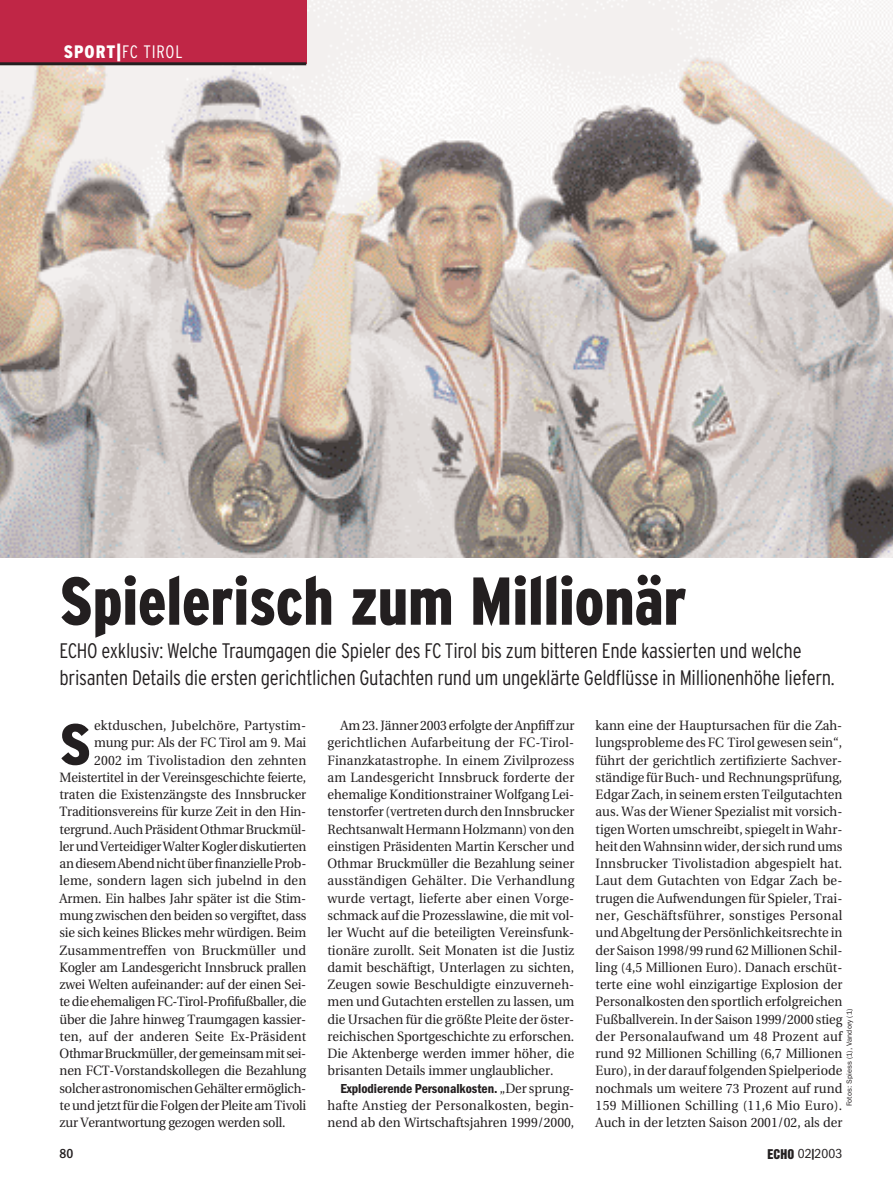
<style>
.page{position:relative;width:893px;height:1190px;background:#fff}
.page>*{position:absolute;margin:0;border:0;box-sizing:border-box;transform-origin:0 0}
.t1{font:900 condensed 67.5px "Interstate";color:#231f20;scale:.95 1}
.t2{font:900 condensed 57.75px "Interstate";color:#231f20;scale:1.05 1}
.t3{font:300 condensed 21px/27px "Interstate";letter-spacing:-.015em;color:#231f20}
.t4{font:300 condensed 18px "Interstate";letter-spacing:.045em;color:#fff}
.t5{font:13.5px/17.2px "Utopia";letter-spacing:-.015em;color:#231f20;text-align:justify;scale:.95 1}
.t6{font:13.5px "Utopia";letter-spacing:.01em;color:#231f20;scale:.95 1}
.t7{font:13.5px/17.2px "Utopia";letter-spacing:.015em;color:#231f20;scale:.95 1}
.t8{font:600 condensed 13.5px "Franklin Gothic";letter-spacing:-.005em;color:#231f20}
.t9{font:condensed 13.5px "Franklin Gothic";letter-spacing:.01em;color:#231f20}
.t10{font:500 condensed 13.5px "Franklin Gothic";color:#231f20}
.t11{font:7.5px "Franklin Gothic";color:#231f20}
.s1{font-weight:900}
.s2{font-family:"Utopia";font-weight:400;font-stretch:normal}
.s3{font-family:"Helvetica Inserat";font-stretch:normal;font-size:12.3px}
.s4{font-family:"Helvetica Inserat";font-stretch:normal;font-size:10.8px}
</style>
<div class="page">
<img style="left:0;top:0;width:892px;height:557px">
<div style="left:0;top:0;width:306px;height:63px;background:#c02646"></div>
<hr style="left:0;top:62px;width:306px;height:3px;background:#231f20">
<h3 class="t4" style="left:64px;top:45px;width:120px"><span class="s1">SPORT|</span>FC TIROL</h3>
<h1 class="t1" style="left:60px;top:575px;width:661px">Spielerisch zum Millionär</h1>
<h3 class="t3" style="left:60px;top:639px;width:776px">ECHO exklusiv: Welche Traumgagen die Spieler des FC Tirol bis zum bitteren Ende kassierten und welche brisanten Details die ersten gerichtlichen Gutachten rund um ungeklärte Geldflüsse in Millionenhöhe liefern.</h3>
<h2 class="t2" style="left:60px;top:722px;width:32px">S</h2>
<p class="t6" style="left:94px;top:720px;width:225px">ektduschen, Jubelchöre, Partystim-</p>
<p class="t5" style="left:94px;top:735px;width:225px">mung pur: Als der FC Tirol am 9. Mai</p>
<p class="t6" style="left:94px;top:754px;width:225px">2002 im Tivolistadion den zehnten</p>
<p class="t5" style="left:60px;top:770px;width:261px">Meistertitel in der Vereinsgeschichte feierte,</p>
<p class="t5" style="left:60px;top:787px;width:261px">traten die Existenzängste des Innsbrucker</p>
<p class="t5" style="left:60px;top:804px;width:261px">Traditionsvereins für kurze Zeit in den Hin-</p>
<p class="t5" style="left:60px;top:821px;width:261px">tergrund. Auch Präsident Othmar Bruckmül-</p>
<p class="t5" style="left:60px;top:839px;width:261px">ler und Verteidiger Walter Kogler diskutierten</p>
<p class="t5" style="left:60px;top:856px;width:261px">an diesem Abend nicht über finanzielle Prob-</p>
<p class="t6" style="left:60px;top:875px;width:261px">leme, sondern lagen sich jubelnd in den</p>
<p class="t5" style="left:60px;top:890px;width:261px">Armen. Ein halbes Jahr später ist die Stim-</p>
<p class="t5" style="left:60px;top:908px;width:261px">mung zwischen den beiden so vergiftet, dass</p>
<p class="t5" style="left:60px;top:925px;width:261px">sie sich keines Blickes mehr würdigen. Beim</p>
<p class="t6" style="left:60px;top:944px;width:261px">Zusammentreffen von Bruckmüller und</p>
<p class="t5" style="left:60px;top:959px;width:261px">Kogler am Landesgericht Innsbruck prallen</p>
<p class="t5" style="left:60px;top:977px;width:261px">zwei Welten aufeinander: auf der einen Sei-</p>
<p class="t5" style="left:60px;top:994px;width:261px">te die ehemaligen FC-Tirol-Profifußballer, die</p>
<p class="t5" style="left:60px;top:1011px;width:261px">über die Jahre hinweg Traumgagen kassier-</p>
<p class="t6" style="left:60px;top:1030px;width:261px">ten, auf der anderen Seite Ex-Präsident</p>
<p class="t5" style="left:60px;top:1046px;width:261px">Othmar Bruckmüller, der gemeinsam mit sei-</p>
<p class="t5" style="left:60px;top:1063px;width:261px">nen FCT-Vorstandskollegen die Bezahlung</p>
<p class="t5" style="left:60px;top:1080px;width:261px">solcher astronomischen Gehälter ermöglich-</p>
<p class="t5" style="left:60px;top:1097px;width:261px">te und jetzt für die Folgen der Pleite am Tivoli</p>
<p class="t5" style="left:60px;top:1115px;width:239px">zur Verantwortung gezogen werden soll.</p>
<p class="t10" style="left:60px;top:1148px;width:15px">80</p>
<p class="t5" style="left:327px;top:718px;width:261px;text-indent:13px">Am 23. Jänner 2003 erfolgte der Anpfiff zur gerichtlichen Aufarbeitung der FC-Tirol-Finanzkatastrophe. In einem Zivilprozess am Landesgericht Innsbruck forderte der ehemalige Konditionstrainer Wolfgang Lei&shy;tenstorfer (vertreten durch den Innsbrucker Rechtsanwalt Hermann Holzmann) von den einstigen Präsidenten Martin Kerscher und Othmar Bruckmüller die Bezahlung seiner ausständigen Gehälter. Die Verhandlung wurde vertagt, lieferte aber einen Vorge&shy;schmack auf die Prozesslawine, die mit vol&shy;ler Wucht auf die beteiligten Vereinsfunk&shy;tionäre zurollt. Seit Monaten ist die Justiz damit beschäftigt, Unterlagen zu sichten, Zeugen sowie Beschuldigte einzuverneh&shy;men und Gutachten erstellen zu lassen, um die Ursachen für die größte Pleite der öster&shy;reichischen Sportgeschichte zu erforschen.<br>Die Aktenberge werden immer höher, die brisanten Details immer unglaublicher.</p>
<p class="t8" style="left:340px;top:1083px;width:235px">Explodierende Personalkosten. <span class="s2">„Der sprung-</span></p>
<p class="t7" style="left:327px;top:1097px;width:261px">hafte Anstieg der Personalkosten, begin&shy;nend ab den Wirtschaftsjahren 1999/2000,</p>
<p class="t5" style="left:595px;top:718px;width:261px">kann eine der Hauptursachen für die Zah&shy;lungsprobleme des FC Tirol gewesen sein“, führt der gerichtlich zertifizierte Sachver&shy;ständige für Buch- und Rechnungsprüfung, Edgar Zach, in seinem ersten Teilgutachten aus. Was der Wiener Spezialist mit vorsich&shy;tigen Worten umschreibt, spiegelt in Wahr&shy;heit den Wahnsinn wider, der sich rund ums Innsbrucker Tivolistadion abgespielt hat.<br>Laut dem Gutachten von Edgar Zach be&shy;trugen die Aufwendungen für Spieler, Trai&shy;ner, Geschäftsführer, sonstiges Personal und Abgeltung der Persönlichkeitsrechte in der Saison 1998/99 rund 62 Millionen Schil&shy;ling (4,5 Millionen Euro). Danach erschüt&shy;terte eine wohl einzigartige Explosion der Personalkosten den sportlich erfolgreichen Fußballverein. In der Saison 1999/2000 stieg der Personalaufwand um 48 Prozent auf rund 92 Millionen Schilling (6,7 Millionen Euro), in der darauf folgenden Spielperiode nochmals um weitere 73 Prozent auf rund 159 Millionen Schilling (11,6 Mio Euro).<br>Auch in der letzten Saison 2001/02, als der</p>
<p class="t11" style="left:846px;top:1106px;width:99px;rotate:-90deg">Fotos: Spiess (1), Vandory (1)</p>
<p class="t9" style="left:767px;top:1149px;width:76px"><span class="s3">ECHO</span> 02<span class="s4">|</span>2003</p>
</div>
